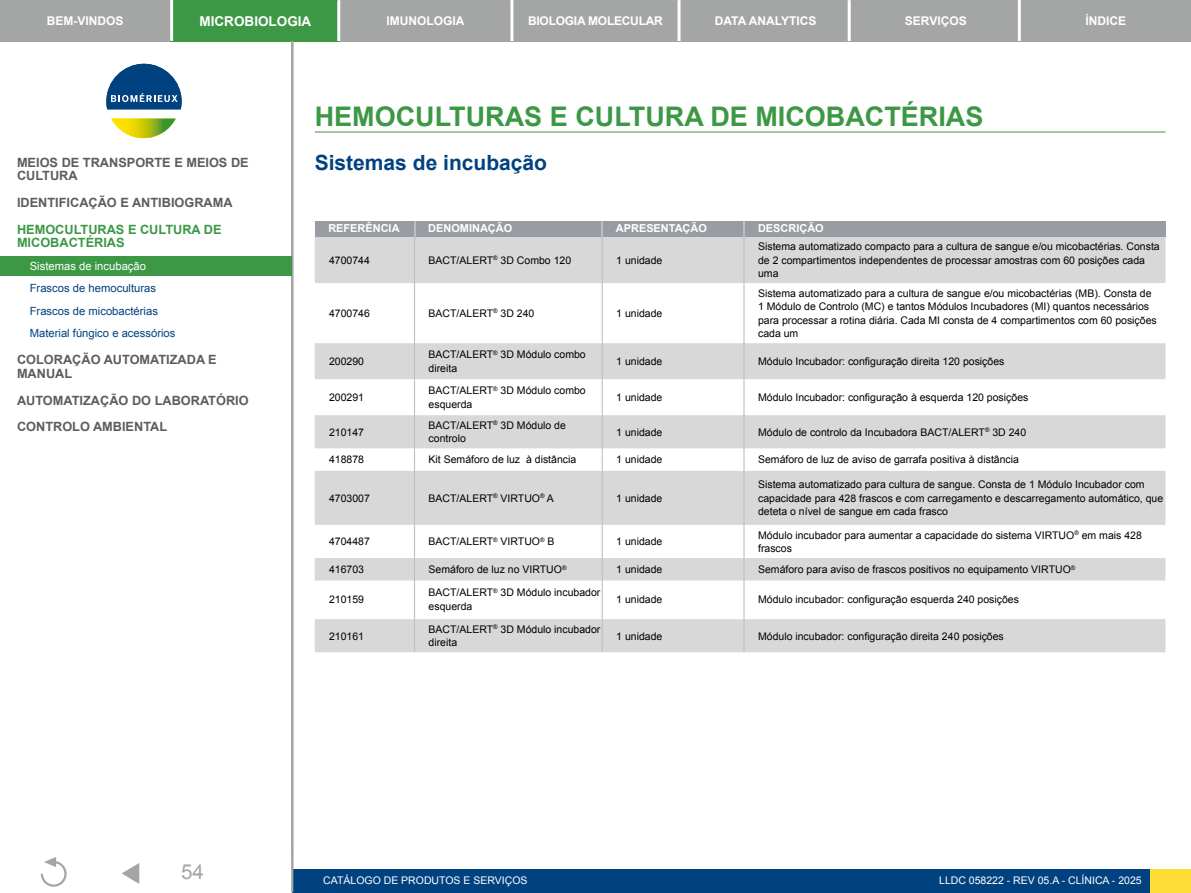
<style>
.page{position:relative;width:1191px;height:893px;background:#fff}
.page>*{position:absolute;margin:0;border:0;box-sizing:border-box;transform-origin:0 0}
.t1{font:700 27px "Arial";color:#3c9845}
.t2{font:700 21px "Arial";color:#00427f}
.t3{font:20.7px "Arial";color:#a4a5a5}
.t4{font:700 13.5px "Arial";color:#fff}
.t5{font:700 12.75px/26.7px "Arial";color:#5d5d5c}
.t6{font:700 12.75px/13.5px "Arial";color:#3c9845}
.t7{font:700 12px "Arial";color:#fff}
.t8{font:700 12px "Arial";letter-spacing:-.02em;color:#fff}
.t9{font:11.25px/22.5px "Arial";color:#00427f}
.t10{font:11.25px "Arial";color:#fff}
.t11{font:700 10.95px "Arial";color:#fff}
.t12{font:10.5px/13.5px "Arial";color:#000}
.t13{font:10.5px "Arial";color:#fff}
</style>
<div class="page">
<div style="left:0;top:0;width:170px;height:41px;background:#a4a5a5"></div>
<div style="left:292px;top:869px;width:858px;height:23px;background:#00427f"></div>
<div style="left:1150px;top:869px;width:41px;height:23px;background:#ffdd37"></div>
<div style="left:170px;top:0;width:170px;height:41px;background:#3c9845"></div>
<div style="left:340px;top:0;width:170px;height:41px;background:#a4a5a5"></div>
<div style="left:510px;top:0;width:170px;height:41px;background:#a4a5a5"></div>
<div style="left:680px;top:0;width:170px;height:41px;background:#a4a5a5"></div>
<div style="left:850px;top:0;width:170px;height:41px;background:#a4a5a5"></div>
<div style="left:1020px;top:0;width:171px;height:41px;background:#a4a5a5"></div>
<svg style="left:122px;top:863px;width:17px;height:21px"></svg>
<svg style="left:40px;top:857px;width:27px;height:30px"></svg>
<hr style="left:291px;top:41px;width:2px;height:851px;background:#a4a5a5">
<hr style="left:170px;top:0;width:3px;height:41px;background:#fff">
<hr style="left:337px;top:0;width:3px;height:41px;background:#fff">
<hr style="left:677px;top:0;width:3px;height:41px;background:#fff">
<hr style="left:510px;top:0;width:3px;height:41px;background:#fff">
<hr style="left:847px;top:0;width:3px;height:41px;background:#fff">
<hr style="left:1017px;top:0;width:3px;height:41px;background:#fff">
<svg style="left:106px;top:64px;width:76px;height:45px"></svg>
<svg style="left:111px;top:119px;width:65px;height:19px"></svg>
<svg style="left:315px;top:236px;width:850px;height:344px;fill:#d8d8d8"></svg>
<hr style="left:414px;top:237px;width:1px;height:46px;background:#bfbfbf">
<hr style="left:601px;top:237px;width:2px;height:46px;background:#bfbfbf">
<hr style="left:743px;top:237px;width:1px;height:46px;background:#bfbfbf">
<hr style="left:414px;top:283px;width:1px;height:60px;background:#bfbfbf">
<hr style="left:601px;top:283px;width:2px;height:60px;background:#bfbfbf">
<hr style="left:743px;top:283px;width:1px;height:60px;background:#bfbfbf">
<hr style="left:414px;top:343px;width:1px;height:36px;background:#bfbfbf">
<hr style="left:601px;top:343px;width:2px;height:36px;background:#bfbfbf">
<hr style="left:743px;top:343px;width:1px;height:36px;background:#bfbfbf">
<hr style="left:414px;top:379px;width:1px;height:36px;background:#bfbfbf">
<hr style="left:601px;top:379px;width:2px;height:36px;background:#bfbfbf">
<hr style="left:743px;top:379px;width:1px;height:36px;background:#bfbfbf">
<hr style="left:414px;top:415px;width:1px;height:33px;background:#bfbfbf">
<hr style="left:601px;top:415px;width:2px;height:33px;background:#bfbfbf">
<hr style="left:743px;top:415px;width:1px;height:33px;background:#bfbfbf">
<svg style="left:414px;top:448px;width:1px;height:23px"></svg>
<hr style="left:601px;top:448px;width:2px;height:23px;background:#bfbfbf">
<svg style="left:743px;top:448px;width:1px;height:23px"></svg>
<hr style="left:414px;top:471px;width:1px;height:54px;background:#bfbfbf">
<hr style="left:601px;top:471px;width:2px;height:54px;background:#bfbfbf">
<hr style="left:743px;top:471px;width:1px;height:54px;background:#bfbfbf">
<hr style="left:414px;top:525px;width:1px;height:33px;background:#bfbfbf">
<hr style="left:601px;top:525px;width:2px;height:33px;background:#bfbfbf">
<hr style="left:743px;top:525px;width:1px;height:33px;background:#bfbfbf">
<svg style="left:414px;top:558px;width:1px;height:22px"></svg>
<hr style="left:601px;top:558px;width:2px;height:22px;background:#bfbfbf">
<svg style="left:743px;top:558px;width:1px;height:22px"></svg>
<hr style="left:315px;top:132px;width:850px;height:1px;background:#3c9845">
<div style="left:0;top:257px;width:291px;height:19px;background:#3c9845"></div>
<div style="left:315px;top:221px;width:850px;height:15px;background:#979da3"></div>
<svg style="left:414px;top:221px;width:1px;height:16px"></svg>
<svg style="left:601px;top:221px;width:2px;height:16px"></svg>
<svg style="left:743px;top:221px;width:1px;height:16px"></svg>
<div style="left:315px;top:619px;width:850px;height:33px;background:#d8d8d8"></div>
<hr style="left:414px;top:580px;width:1px;height:39px;background:#bfbfbf">
<hr style="left:601px;top:580px;width:2px;height:39px;background:#bfbfbf">
<hr style="left:743px;top:580px;width:1px;height:39px;background:#bfbfbf">
<hr style="left:414px;top:619px;width:1px;height:32px;background:#bfbfbf">
<hr style="left:601px;top:619px;width:2px;height:32px;background:#bfbfbf">
<hr style="left:743px;top:619px;width:1px;height:32px;background:#bfbfbf">
<p class="t7" style="left:206px;top:13px;width:101px">MICROBIOLOGIA</p>
<p class="t4" style="left:1083px;top:12px;width:47px">ÍNDICE</p>
<p class="t7" style="left:47px;top:13px;width:78px">BEM-VINDOS</p>
<p class="t4" style="left:199px;top:12px;width:113px">MICROBIOLOGIA</p>
<p class="t7" style="left:386px;top:13px;width:79px">IMUNOLOGIA</p>
<p class="t8" style="left:528px;top:13px;width:136px">BIOLOGIA MOLECULAR</p>
<p class="t7" style="left:715px;top:13px;width:103px">DATA ANALYTICS</p>
<p class="t7" style="left:905px;top:13px;width:63px">SERVIÇOS</p>
<p class="t7" style="left:1085px;top:13px;width:42px">ÍNDICE</p>
<h1 class="t1" style="left:315px;top:98px;width:670px">HEMOCULTURAS E CULTURA DE MICOBACTÉRIAS</h1>
<p class="t5" style="left:17px;top:149px;width:233px">MEIOS DE TRANSPORTE E MEIOS DE</p>
<h2 class="t2" style="left:315px;top:149px;width:234px">Sistemas de incubação</h2>
<p class="t5" style="left:17px;top:163px;width:217px">CULTURA<br>IDENTIFICAÇÃO E ANTIBIOGRAMA</p>
<p class="t6" style="left:17px;top:223px;width:206px">HEMOCULTURAS E CULTURA DE<br>MICOBACTÉRIAS</p>
<p class="t10" style="left:30px;top:258px;width:118px">Sistemas de incubação</p>
<p class="t9" style="left:30px;top:277px;width:147px">Frascos de hemoculturas<br>Frascos de micobactérias<br>Material fúngico e acessórios</p>
<p class="t5" style="left:17px;top:353px;width:201px;line-height:13.5px">COLORAÇÃO AUTOMATIZADA E<br>MANUAL</p>
<p class="t5" style="left:17px;top:388px;width:233px;line-height:26.2px">AUTOMATIZAÇÃO DO LABORATÓRIO<br>CONTROLO AMBIENTAL</p>
<p class="t11" style="left:328px;top:221px;width:73px">REFERÊNCIA</p>
<p class="t11" style="left:428px;top:221px;width:85px">DENOMINAÇÃO</p>
<p class="t11" style="left:616px;top:221px;width:93px">APRESENTAÇÃO</p>
<p class="t11" style="left:758px;top:221px;width:67px">DESCRIÇÃO</p>
<p class="t12" style="left:758px;top:240px;width:403px">Sistema automatizado compacto para a cultura de sangue e/ou micobactérias. Consta de 2 compartimentos independentes de processar amostras com 60 posições cada uma</p>
<p class="t12" style="left:329px;top:253px;width:42px">4700744</p>
<p class="t12" style="left:428px;top:253px;width:144px">BACT/ALERT<sup>®</sup> 3D Combo 120</p>
<p class="t12" style="left:616px;top:253px;width:48px">1 unidade</p>
<p class="t12" style="left:758px;top:286px;width:400px">Sistema automatizado para a cultura de sangue e/ou micobactérias (MB). Consta de 1 Módulo de Controlo (MC) e tantos Módulos Incubadores (MI) quantos necessários para processar a rotina diária. Cada MI consta de 4 compartimentos com 60 posições cada um</p>
<p class="t12" style="left:329px;top:307px;width:42px">4700746</p>
<p class="t12" style="left:428px;top:307px;width:107px">BACT/ALERT<sup>®</sup> 3D 240</p>
<p class="t12" style="left:616px;top:307px;width:48px">1 unidade</p>
<p class="t12" style="left:329px;top:355px;width:37px">200290</p>
<p class="t12" style="left:428px;top:348px;width:159px">BACT/ALERT<sup>®</sup> 3D Módulo combo direita</p>
<p class="t12" style="left:616px;top:355px;width:48px">1 unidade</p>
<p class="t12" style="left:758px;top:355px;width:248px">Módulo Incubador: configuração direita 120 posições</p>
<p class="t12" style="left:329px;top:391px;width:37px">200291</p>
<p class="t12" style="left:428px;top:384px;width:159px">BACT/ALERT<sup>®</sup> 3D Módulo combo esquerda</p>
<p class="t12" style="left:616px;top:391px;width:48px">1 unidade</p>
<p class="t12" style="left:758px;top:391px;width:272px">Módulo Incubador: configuração à esquerda 120 posições</p>
<p class="t12" style="left:329px;top:425px;width:37px">210147</p>
<p class="t12" style="left:428px;top:419px;width:139px">BACT/ALERT<sup>®</sup> 3D Módulo de controlo</p>
<p class="t12" style="left:616px;top:425px;width:48px">1 unidade</p>
<p class="t12" style="left:758px;top:425px;width:270px">Módulo de controlo da Incubadora BACT/ALERT<sup>®</sup> 3D 240</p>
<p class="t12" style="left:329px;top:453px;width:37px">418878</p>
<p class="t12" style="left:428px;top:453px;width:149px">Kit Semáforo de luz à distância</p>
<p class="t12" style="left:616px;top:453px;width:48px">1 unidade</p>
<p class="t12" style="left:758px;top:453px;width:262px">Semáforo de luz de aviso de garrafa positiva à distância</p>
<p class="t12" style="left:329px;top:491px;width:42px">4703007</p>
<p class="t12" style="left:428px;top:491px;width:127px">BACT/ALERT<sup>®</sup> VIRTUO<sup>®</sup> A</p>
<p class="t12" style="left:616px;top:491px;width:48px">1 unidade</p>
<p class="t12" style="left:758px;top:478px;width:407px">Sistema automatizado para cultura de sangue. Consta de 1 Módulo Incubador com capacidade para 428 frascos e com carregamento e descarregamento automático, que deteta o nível de sangue em cada frasco</p>
<p class="t12" style="left:329px;top:535px;width:42px">4704487</p>
<p class="t12" style="left:428px;top:535px;width:127px">BACT/ALERT<sup>®</sup> VIRTUO<sup>®</sup> B</p>
<p class="t12" style="left:616px;top:535px;width:48px">1 unidade</p>
<p class="t12" style="left:758px;top:528px;width:385px">Módulo incubador para aumentar a capacidade do sistema VIRTUO<sup>®</sup> em mais 428 frascos</p>
<p class="t12" style="left:329px;top:563px;width:37px">416703</p>
<p class="t12" style="left:428px;top:563px;width:139px">Semáforo de luz no VIRTUO<sup>®</sup></p>
<p class="t12" style="left:616px;top:563px;width:48px">1 unidade</p>
<p class="t12" style="left:758px;top:563px;width:319px">Semáforo para aviso de frascos positivos no equipamento VIRTUO<sup>®</sup></p>
<h3 class="t3" style="left:181px;top:858px;width:24px">54</h3>
<p class="t12" style="left:329px;top:593px;width:37px">210159</p>
<p class="t12" style="left:428px;top:586px;width:173px">BACT/ALERT<sup>®</sup> 3D Módulo incubador esquerda</p>
<p class="t12" style="left:616px;top:593px;width:48px">1 unidade</p>
<p class="t12" style="left:758px;top:593px;width:262px">Módulo incubador: configuração esquerda 240 posições</p>
<p class="t12" style="left:329px;top:629px;width:37px">210161</p>
<p class="t12" style="left:428px;top:622px;width:173px">BACT/ALERT<sup>®</sup> 3D Módulo incubador direita</p>
<p class="t12" style="left:616px;top:629px;width:48px">1 unidade</p>
<p class="t12" style="left:758px;top:629px;width:247px">Módulo incubador: configuração direita 240 posições</p>
<p class="t13" style="left:323px;top:873px;width:206px">CATÁLOGO DE PRODUTOS E SERVIÇOS</p>
<p class="t13" style="left:939px;top:873px;width:204px">LLDC 058222 - REV 05.A - CLÍNICA - 2025</p>
</div>
